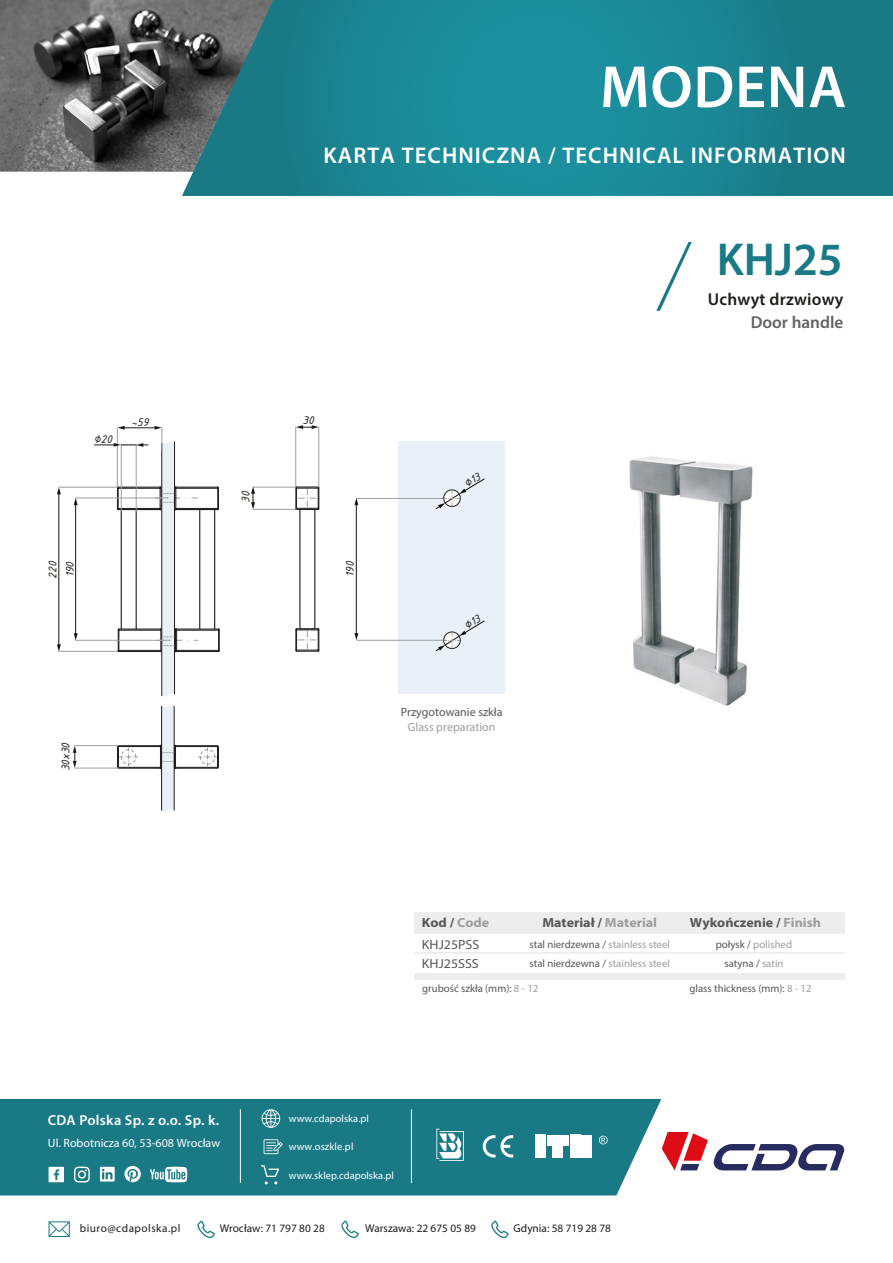
<style>
.page{position:relative;width:893px;height:1263px;background:#fff}
.page>*{position:absolute;margin:0;border:0;box-sizing:border-box;transform-origin:0 0}
.t1{font:600 60px "Myriad Pro";letter-spacing:.015em;color:#fff}
.t2{font:600 46.35px "Myriad Pro";color:#197985}
.t3{font:600 22.8px "Myriad Pro";letter-spacing:.045em;color:#fff}
.t4{font:600 17.25px "Myriad Pro";letter-spacing:.01em;color:#1d1d1b}
.t5{font:600 17.25px "Myriad Pro";color:#646363}
.t6{font:600 14.55px "Myriad Pro";letter-spacing:.02em;color:#fff}
.t7{font:700 13.2px "Myriad Pro";color:#575756;scale:1.06 1}
.t8{font:13.2px/21.8px "Myriad Pro";color:#575756;scale:1.06 1}
.t9{font:12px "Myriad Pro";color:#fff}
.t10{font:12px "ISOCPEUR Italic";color:#12100b}
.t11{font:12px "Myriad Pro";color:#575756}
.t12{font:12px "Myriad Pro";color:#9d9d9c}
.t13{font:12px "ISOCPEUR Italic";color:#1d1d1b}
.t14{font:11.25px "Myriad Pro";color:#1d1d1b}
.t15{font:11.25px "Myriad Pro";letter-spacing:.045em;color:#1d1d1b}
.t16{font:10.8px/19.4px "Myriad Pro";color:#575756;text-align:center}
.t17{font:10.5px "Myriad Pro";color:#fff}
.s1{font-weight:700}
.s2{font-weight:700;color:#9d9d9c}
.s3{color:#9d9d9c}
</style>
<div class="page">
<div style="left:0;top:1099px;width:661px;height:96px;background:#197985"></div>
<svg style="left:656px;top:242px;width:36px;height:69px"></svg>
<svg style="left:197px;top:1221px;width:18px;height:17px"></svg>
<svg style="left:341px;top:1221px;width:18px;height:17px"></svg>
<svg style="left:491px;top:1221px;width:18px;height:17px"></svg>
<svg style="left:49px;top:1221px;width:21px;height:16px"></svg>
<svg style="left:182px;top:0;width:711px;height:196px;background:#1a8593"></svg>
<img style="left:0;top:0;width:273px;height:172px">
<svg style="left:662px;top:1132px;width:183px;height:38px"></svg>
<svg style="left:436px;top:1129px;width:28px;height:32px"></svg>
<svg style="left:483px;top:1135px;width:30px;height:22px"></svg>
<div style="left:535px;top:1135px;width:11px;height:23px;background:#fff"></div>
<div style="left:547px;top:1135px;width:22px;height:11px;background:#fff"></div>
<div style="left:553px;top:1147px;width:10px;height:11px;background:#fff"></div>
<div style="left:570px;top:1135px;width:10px;height:23px;background:#fff"></div>
<div style="left:581px;top:1135px;width:11px;height:11px;background:#fff"></div>
<div style="left:581px;top:1147px;width:11px;height:11px;background:#fff"></div>
<svg style="left:599px;top:1136px;width:9px;height:8px"></svg>
<svg style="left:49px;top:1167px;width:15px;height:15px"></svg>
<svg style="left:100px;top:1167px;width:15px;height:14px"></svg>
<svg style="left:150px;top:1167px;width:37px;height:15px"></svg>
<svg style="left:124px;top:1166px;width:17px;height:16px"></svg>
<svg style="left:74px;top:1166px;width:16px;height:16px"></svg>
<svg style="left:261px;top:1165px;width:18px;height:19px"></svg>
<svg style="left:262px;top:1109px;width:18px;height:19px"></svg>
<svg style="left:264px;top:1139px;width:19px;height:15px"></svg>
<hr style="left:240px;top:1109px;width:1px;height:74px;background:#fff">
<hr style="left:411px;top:1109px;width:1px;height:74px;background:#fff">
<div style="left:299px;top:509px;width:16px;height:120px;background:#fff;border:1px solid #1d1d1b"></div>
<hr style="left:253px;top:509px;width:43px;height:1px;background:#9d9d9c">
<hr style="left:319px;top:427px;width:1px;height:60px;background:#9d9d9c">
<hr style="left:295px;top:427px;width:1px;height:60px;background:#9d9d9c">
<svg style="left:296px;top:425px;width:23px;height:4px"></svg>
<hr style="left:59px;top:651px;width:59px;height:1px;background:#9d9d9c">
<hr style="left:59px;top:487px;width:58px;height:1px;background:#9d9d9c">
<hr style="left:59px;top:493px;width:1px;height:153px;background:#12100b">
<svg style="left:57px;top:487px;width:4px;height:7px"></svg>
<svg style="left:57px;top:644px;width:4px;height:7px"></svg>
<hr style="left:75px;top:745px;width:43px;height:1px;background:#9d9d9c">
<hr style="left:75px;top:768px;width:44px;height:1px;background:#9d9d9c">
<svg style="left:73px;top:746px;width:4px;height:22px"></svg>
<svg style="left:116px;top:705px;width:103px;height:106px"></svg>
<svg style="left:294px;top:486px;width:26px;height:25px"></svg>
<svg style="left:295px;top:627px;width:25px;height:25px"></svg>
<hr style="left:76px;top:498px;width:92px;height:1px;background:#9d9d9c">
<hr style="left:76px;top:640px;width:94px;height:1px;background:#9d9d9c">
<hr style="left:75px;top:504px;width:1px;height:130px;background:#12100b">
<svg style="left:74px;top:498px;width:4px;height:7px"></svg>
<svg style="left:74px;top:633px;width:4px;height:7px"></svg>
<hr style="left:253px;top:487px;width:43px;height:1px;background:#9d9d9c">
<svg style="left:251px;top:486px;width:4px;height:23px"></svg>
<svg style="left:95px;top:426px;width:125px;height:270px"></svg>
<div style="left:398px;top:441px;width:107px;height:253px;background:#eaf0f7"></div>
<hr style="left:357px;top:640px;width:89px;height:1px;background:#9d9d9c">
<hr style="left:356px;top:498px;width:90px;height:1px;background:#9d9d9c">
<hr style="left:356px;top:504px;width:1px;height:130px;background:#12100b">
<svg style="left:354px;top:498px;width:4px;height:7px"></svg>
<svg style="left:354px;top:633px;width:4px;height:7px"></svg>
<img style="left:629px;top:456px;width:124px;height:250px">
<div style="left:414px;top:912px;width:430px;height:22px;background:#ededed"></div>
<hr style="left:414px;top:952px;width:430px;height:1px;background:#e3e3e3">
<div style="left:414px;top:973px;width:430px;height:7px;background:#ededed"></div>
<svg style="left:435px;top:478px;width:50px;height:31px"></svg>
<svg style="left:435px;top:620px;width:50px;height:31px"></svg>
<h1 class="t1" style="left:600px;top:49px;width:248px">MODENA</h1>
<h3 class="t3" style="left:324px;top:141px;width:524px">KARTA TECHNICZNA / TECHNICAL INFORMATION</h3>
<p class="t13" style="left:94px;top:432px;width:20px">∅20</p>
<p class="t10" style="left:132px;top:414px;width:18px">~59</p>
<p class="t10" style="left:238px;top:503px;width:13px;rotate:-90deg">30</p>
<p class="t10" style="left:302px;top:412px;width:13px">30</p>
<p class="t10" style="left:45px;top:578px;width:19px;rotate:-90deg">220</p>
<p class="t10" style="left:62px;top:577px;width:17px;rotate:-90deg">190</p>
<p class="t10" style="left:342px;top:577px;width:17px;rotate:-90deg">190</p>
<p class="t10" style="left:58px;top:771px;width:30px;rotate:-90deg">30x30</p>
<p class="t11" style="left:401px;top:705px;width:103px">Przygotowanie szkła</p>
<p class="t12" style="left:408px;top:719px;width:89px">Glass preparation</p>
<h2 class="t2" style="left:717px;top:230px;width:128px">KHJ25</h2>
<h3 class="t4" style="left:708px;top:288px;width:137px">Uchwyt drzwiowy</h3>
<h3 class="t5" style="left:751px;top:312px;width:94px">Door handle</h3>
<h3 class="t6" style="left:48px;top:1111px;width:173px">CDA Polska Sp. z o.o. Sp. k.</h3>
<p class="t9" style="left:48px;top:1136px;width:174px">Ul. Robotnicza 60, 53-608 Wrocław</p>
<p class="t8" style="left:422px;top:911px;width:65px"><span class="s1">Kod /</span> <span class="s2">Code<br></span>KHJ25PSS</p>
<p class="t8" style="left:422px;top:953px;width:55px">KHJ25SSS</p>
<p class="t7" style="left:542px;top:914px;width:110px">Materiał / <span class="s3">Material</span></p>
<p class="t16" style="left:529px;top:934px;width:142px;text-align:left">stal nierdzewna / <span class="s3">stainless steel </span>stal nierdzewna / <span class="s3">stainless steel</span></p>
<p class="t7" style="left:690px;top:914px;width:125px">Wykończenie / <span class="s3">Finish</span></p>
<p class="t16" style="left:716px;top:934px;width:78px">połysk / <span class="s3">polished </span>satyna / <span class="s3">satin</span></p>
<p class="t16" style="left:422px;top:978px;width:118px">grubość szkła (mm): <span class="s3">8 - 12</span></p>
<p class="t16" style="left:689px;top:978px;width:124px">glass thickness (mm): <span class="s3">8 - 12</span></p>
<p class="t17" style="left:289px;top:1112px;width:82px">www.cdapolska.pl</p>
<p class="t17" style="left:289px;top:1140px;width:66px">www.oszkle.pl</p>
<p class="t17" style="left:289px;top:1169px;width:107px">www.sklep.cdapolska.pl</p>
<p class="t15" style="left:80px;top:1222px;width:102px">biuro@cdapolska.pl</p>
<p class="t14" style="left:220px;top:1222px;width:106px">Wrocław: 71 797 80 28</p>
<p class="t14" style="left:365px;top:1222px;width:112px">Warszawa: 22 675 05 89</p>
<p class="t14" style="left:514px;top:1222px;width:99px">Gdynia: 58 719 28 78</p>
</div>
